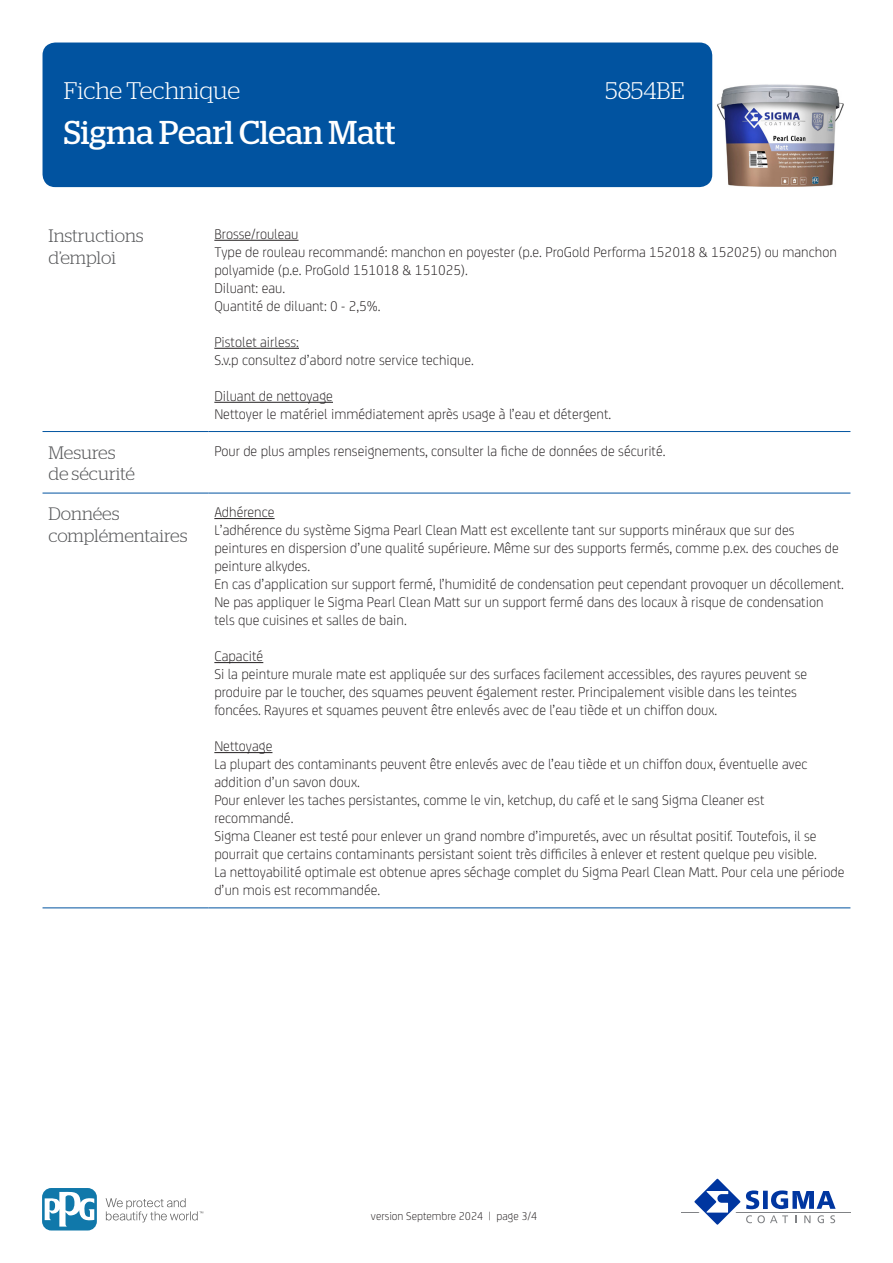
<style>
.page{position:relative;width:893px;height:1263px;background:#fff}
.page>*{position:absolute;margin:0;border:0;box-sizing:border-box;transform-origin:0 0}
.t1{font:33px "Stag";color:#fff}
.t2{font:300 24px "Stag";color:#fff}
.KOP{font:300 18px/21.6px "Stag";color:#57585a}
.BODY{font:300 15px/18px "FS Joey";color:#231f20}
.t3{font:300 12px "FS Joey";color:#231f20}
</style>
<div class="page">
<div style="left:43px;top:43px;width:669px;height:144px;background:#0153a0;border-radius:13px"></div>
<hr style="left:681px;top:1211px;width:169px;height:1px;background:#808285">
<svg style="left:689px;top:1178px;width:147px;height:47px"></svg>
<svg style="left:106px;top:1198px;width:97px;height:24px"></svg>
<svg style="left:43px;top:1188px;width:54px;height:42px"></svg>
<svg style="left:45px;top:1191px;width:49px;height:35px"></svg>
<hr style="left:43px;top:431px;width:165px;height:1px;background:#0153a0">
<hr style="left:208px;top:431px;width:642px;height:1px;background:#0153a0">
<hr style="left:43px;top:493px;width:165px;height:1px;background:#0153a0">
<hr style="left:208px;top:493px;width:642px;height:1px;background:#0153a0">
<hr style="left:43px;top:907px;width:165px;height:1px;background:#0153a0">
<hr style="left:208px;top:907px;width:642px;height:1px;background:#0153a0">
<hr style="left:214px;top:240px;width:85px;height:1px;background:#231f20">
<hr style="left:214px;top:348px;width:85px;height:1px;background:#231f20">
<hr style="left:214px;top:402px;width:119px;height:1px;background:#231f20">
<hr style="left:214px;top:518px;width:61px;height:1px;background:#231f20">
<hr style="left:214px;top:662px;width:49px;height:1px;background:#231f20">
<hr style="left:214px;top:752px;width:58px;height:1px;background:#231f20">
<img style="left:717px;top:84px;width:127px;height:103px">
<h2 class="t2" style="left:64px;top:77px;width:178px">Fiche Technique</h2>
<h2 class="t2" style="left:605px;top:77px;width:81px">5854BE</h2>
<h1 class="t1" style="left:64px;top:114px;width:333px">Sigma Pearl Clean Matt</h1>
<p class="KOP" style="left:49px;top:225px;width:97px">Instructions d’emploi</p>
<p class="BODY" style="left:214px;top:224px;width:624px">Brosse/rouleau<br>Type de rouleau recommandé: manchon en poyester (p.e. ProGold Performa 152018 &amp; 152025) ou manchon polyamide (p.e. ProGold 151018 &amp; 151025).<br>Diluant: eau.<br>Quantité de diluant: 0 - 2,5%.</p>
<p class="BODY" style="left:214px;top:332px;width:261px">Pistolet airless:<br>S.v.p consultez d’abord notre service techique.</p>
<p class="BODY" style="left:214px;top:386px;width:398px">Diluant de nettoyage<br>Nettoyer le matériel immédiatement après usage à l’eau et détergent.</p>
<p class="KOP" style="left:49px;top:441px;width:88px">Mesures de sécurité</p>
<p class="BODY" style="left:214px;top:441px;width:453px">Pour de plus amples renseignements, consulter la fiche de données de sécurité.</p>
<p class="KOP" style="left:49px;top:503px;width:141px">Données complémentaires</p>
<p class="BODY" style="left:214px;top:502px;width:631px">Adhérence<br>L’adhérence du système Sigma Pearl Clean Matt est excellente tant sur supports minéraux que sur des peintures en dispersion d’une qualité supérieure. Même sur des supports fermés, comme p.ex. des couches de peinture alkydes.<br>En cas d’application sur support fermé, l’humidité de condensation peut cependant provoquer un décollement.<br>Ne pas appliquer le Sigma Pearl Clean Matt sur un support fermé dans des locaux à risque de condensation tels que cuisines et salles de bain.</p>
<p class="BODY" style="left:214px;top:646px;width:594px">Capacité<br>Si la peinture murale mate est appliquée sur des surfaces facilement accessibles, des rayures peuvent se produire par le toucher, des squames peuvent également rester. Principalement visible dans les teintes foncées. Rayures et squames peuvent être enlevés avec de l’eau tiède et un chiffon doux.</p>
<p class="BODY" style="left:214px;top:736px;width:632px">Nettoyage<br>La plupart des contaminants peuvent être enlevés avec de l’eau tiède et un chiffon doux, éventuelle avec addition d’un savon doux.<br>Pour enlever les taches persistantes, comme le vin, ketchup, du café et le sang Sigma Cleaner est recommandé.<br>Sigma Cleaner est testé pour enlever un grand nombre d’impuretés, avec un résultat positif. Toutefois, il se pourrait que certains contaminants persistant soient très difficiles à enlever et restent quelque peu visible.<br>La nettoyabilité optimale est obtenue apres séchage complet du Sigma Pearl Clean Matt. Pour cela une période d’un mois est recommandée.</p>
<p class="t3" style="left:371px;top:1208px;width:168px">version Septembre 2024 | page 3/4</p>
</div>
